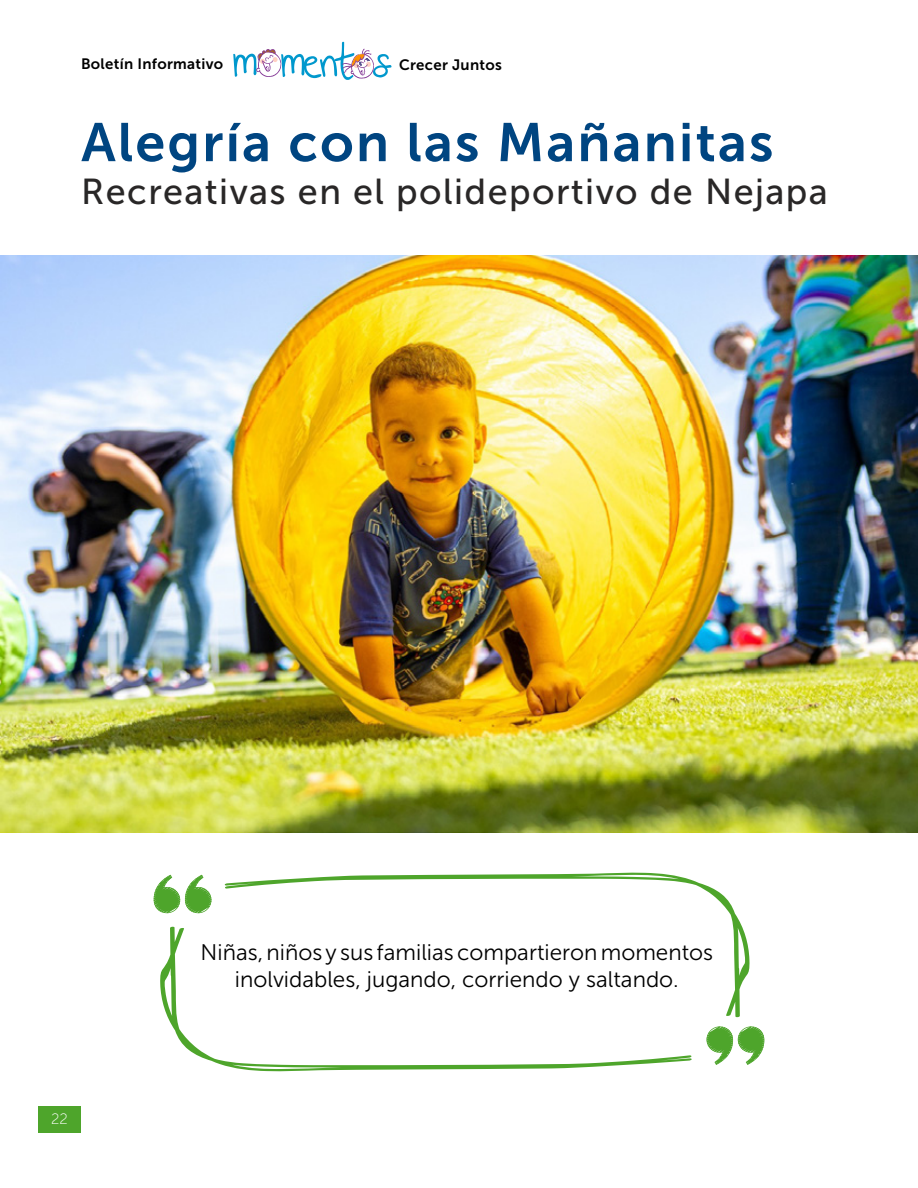
<style>
.page{position:relative;width:918px;height:1188px;background:#fff}
.page>*{position:absolute;margin:0;border:0;box-sizing:border-box;transform-origin:0 0}
.t1{font:54px "Museo Sans 700";letter-spacing:.04em;color:#004581}
.t2{font:36px "Museo Sans 500";letter-spacing:.04em;color:#292727}
.t3{font:22.5px/27px "Museo Sans 300";color:#000;text-align:center}
.t4{font:15px "Museo Sans 700";letter-spacing:.02em;color:#000}
.t5{font:15px "Museo Sans 100";color:#fff}
</style>
<div class="page">
<svg style="left:233px;top:42px;width:159px;height:38px"></svg>
<div style="left:38px;top:1106px;width:43px;height:27px;background:#4ea52b"></div>
<img style="left:0;top:255px;width:918px;height:578px">
<svg style="left:153px;top:875px;width:59px;height:38px"></svg>
<svg style="left:706px;top:1026px;width:59px;height:39px"></svg>
<svg style="left:160px;top:926px;width:532px;height:146px"></svg>
<svg style="left:225px;top:872px;width:525px;height:146px"></svg>
<p class="t4" style="left:81px;top:56px;width:144px">Boletín Informativo</p>
<p class="t4" style="left:399px;top:57px;width:104px">Crecer Juntos</p>
<h1 class="t1" style="left:81px;top:112px;width:694px">Alegría con las Mañanitas</h1>
<h2 class="t2" style="left:81px;top:172px;width:748px">Recreativas en el polideportivo de Nejapa</h2>
<p class="t5" style="left:51px;top:1111px;width:18px">22</p>
<p class="t3" style="left:201px;top:939px;width:514px">Niñas, niños y sus familias compartieron momentos inolvidables, jugando, corriendo y saltando.</p>
</div>
